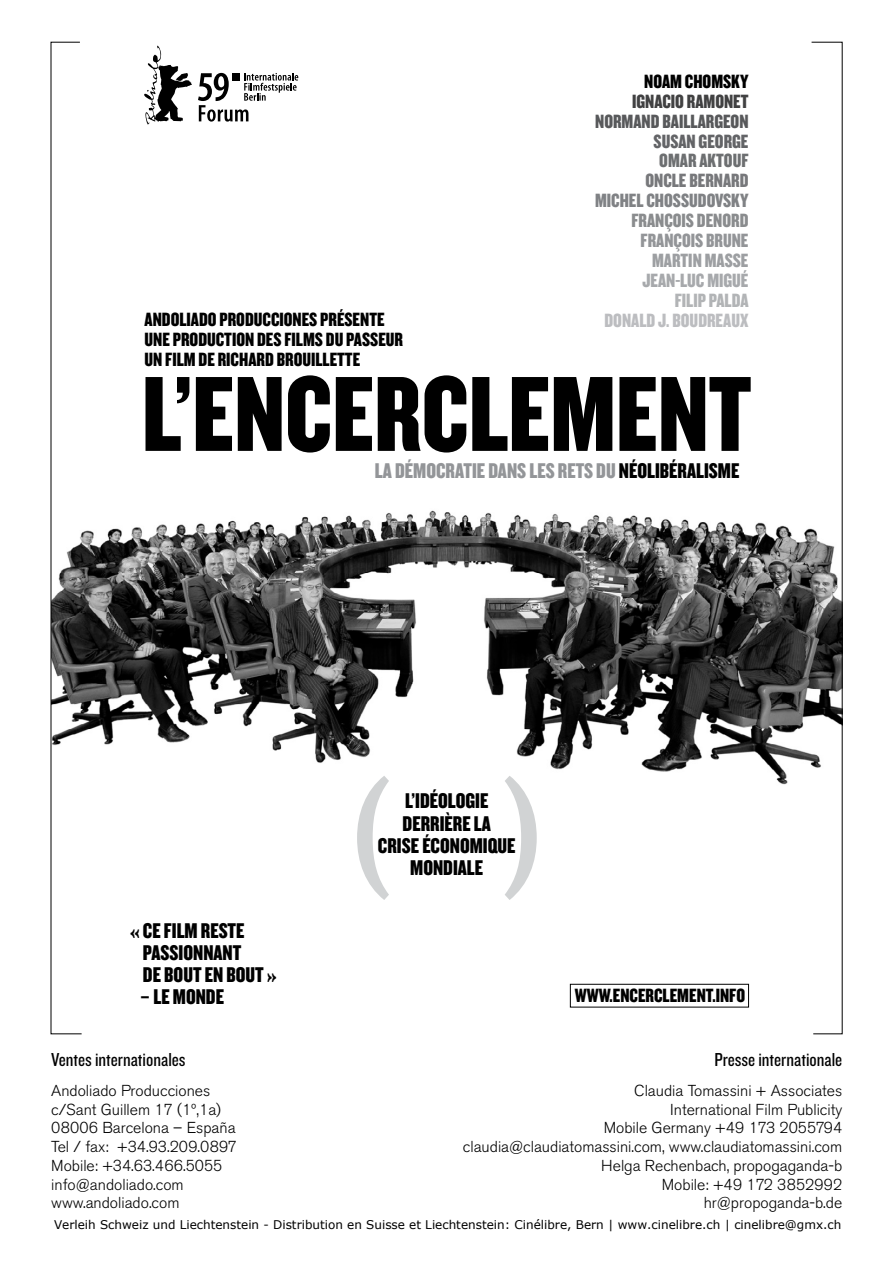
<style>
.page{position:relative;width:893px;height:1263px;background:#fff}
.page>*{position:absolute;margin:0;border:0;box-sizing:border-box;transform-origin:0 0}
.t1{font:133.05px "Knockout HTF69 Full Liteweight";color:#d1d3d4}
.t2{font:110.85px "Knockout HTF69 Full Liteweight";color:#000}
.t3{font:22.2px/22.2px "Knockout HTF69 Full Liteweight";color:#000}
.t4{font:22.2px "Knockout HTF69 Full Liteweight";color:#939598}
.t5{font:19.95px/20px "Knockout HTF69 Full Liteweight";color:#000}
.t6{font:19.95px "Knockout HTF69 Full Liteweight";color:#58595b}
.t7{font:19.95px "Knockout HTF69 Full Liteweight";color:#808285}
.t8{font:19.95px "Knockout HTF69 Full Liteweight";color:#bcbdc0}
.t9{font:19.95px "Knockout HTF69 Full Liteweight";color:#414142}
.t10{font:19.95px "Knockout HTF69 Full Liteweight";color:#8a8c8e}
.t11{font:19.95px "Knockout HTF69 Full Liteweight";color:#939598}
.t12{font:19.95px "Knockout HTF69 Full Liteweight";color:#a7a9ac}
.t13{font:19.95px "Knockout HTF69 Full Liteweight";color:#77787b}
.t14{font:19.95px "Knockout HTF69 Full Liteweight";color:#636467}
.t15{font:19.95px "Knockout HTF69 Full Liteweight";color:#9d9fa2}
.t16{font:19.95px "Knockout HTF69 Full Liteweight";color:#6d6f71}
.t17{font:19.95px "Knockout HTF69 Full Liteweight";letter-spacing:-.005em;color:#b2b4b6}
.t18{font:19.5px "Knockout HTF29 Junior Liteweight";color:#000}
.t19{font:300 15.75px/18.8px "Akzidenz Grotesk BE";color:#000}
.t20{font:12px "Verdana";color:#000}
.s1{color:#000}
</style>
<div class="page">
<img style="left:82px;top:510px;width:729px;height:275px">
<svg style="left:198px;top:73px;width:100px;height:49px"></svg>
<svg style="left:144px;top:46px;width:48px;height:79px"></svg>
<svg style="left:811px;top:41px;width:32px;height:993px"></svg>
<svg style="left:50px;top:41px;width:32px;height:993px"></svg>
<div style="left:570px;top:984px;width:179px;height:23px;border:1px solid #000"></div>
<p class="t5" style="left:145px;top:310px;width:260px">ANDOLIADO PRODUCCIONES PRÉSENTE<br>UNE PRODUCTION DES FILMS DU PASSEUR<br>UN FILM DE RICHARD BROUILLETTE</p>
<p class="t5" style="left:644px;top:71px;width:106px">NOAM CHOMSKY</p>
<p class="t9" style="left:632px;top:91px;width:118px">IGNACIO RAMONET</p>
<p class="t6" style="left:595px;top:111px;width:155px">NORMAND BAILLARGEON</p>
<p class="t14" style="left:654px;top:131px;width:96px">SUSAN GEORGE</p>
<p class="t16" style="left:659px;top:151px;width:91px">OMAR AKTOUF</p>
<p class="t13" style="left:645px;top:170px;width:105px">ONCLE BERNARD</p>
<p class="t7" style="left:595px;top:190px;width:155px">MICHEL CHOSSUDOVSKY</p>
<p class="t10" style="left:631px;top:210px;width:119px">FRANÇOIS DENORD</p>
<p class="t11" style="left:641px;top:230px;width:109px">FRANÇOIS BRUNE</p>
<p class="t15" style="left:652px;top:250px;width:98px">MARTIN MASSE</p>
<p class="t12" style="left:642px;top:270px;width:108px">JEAN-LUC MIGUÉ</p>
<p class="t17" style="left:675px;top:290px;width:75px">FILIP PALDA</p>
<p class="t8" style="left:604px;top:310px;width:145px">DONALD J. BOUDREAUX</p>
<h2 class="t2" style="left:142px;top:357px;width:611px">L’ENCERCLEMENT</h2>
<h3 class="t4" style="left:375px;top:460px;width:366px">LA DÉMOCRATIE DANS LES RETS DU <span class="s1">NÉOLIBÉRALISME</span></h3>
<h3 class="t3" style="left:143px;top:920px;width:135px;text-indent:-13px">« CE FILM RESTE<br>PASSIONNANT<br>DE BOUT EN BOUT »</h3>
<h3 class="t3" style="left:140px;top:986px;width:86px">– LE MONDE</h3>
<p class="t18" style="left:51px;top:1050px;width:136px">Ventes internationales</p>
<p class="t19" style="left:51px;top:1081px;width:187px">Andoliado Producciones c/Sant Guillem 17 (1º,1a)<br>08006 Barcelona – España<br>Tel / fax: +34.93.209.0897<br>Mobile: +34.63.466.5055 info@andoliado.com www.andoliado.com</p>
<h1 class="t1" style="left:347px;top:765px;width:43px">(</h1>
<h1 class="t1" style="left:505px;top:765px;width:43px">)</h1>
<h3 class="t3" style="left:378px;top:790px;width:139px;text-align:center">L’IDÉOLOGIE<br>DERRIÈRE LA<br>CRISE ÉCONOMIQUE</h3>
<h3 class="t3" style="left:410px;top:857px;width:75px">MONDIALE</h3>
<p class="t5" style="left:575px;top:986px;width:172px">WWW.ENCERCLEMENT.INFO</p>
<p class="t18" style="left:714px;top:1050px;width:129px">Presse internationale</p>
<p class="t19" style="left:463px;top:1081px;width:381px;text-align:right">Claudia Tomassini + Associates<br>International Film Publicity<br>Mobile Germany +49 173 2055794 claudia@claudiatomassini.com, www.claudiatomassini.com Helga Rechenbach, propogaganda-b<br>Mobile: +49 172 3852992<br>hr@propoganda-b.de</p>
<p class="t20" style="left:54px;top:1217px;width:789px">Verleih Schweiz und Liechtenstein - Distribution en Suisse et Liechtenstein: Cinélibre, Bern | www.cinelibre.ch | cinelibre@gmx.ch</p>
</div>
